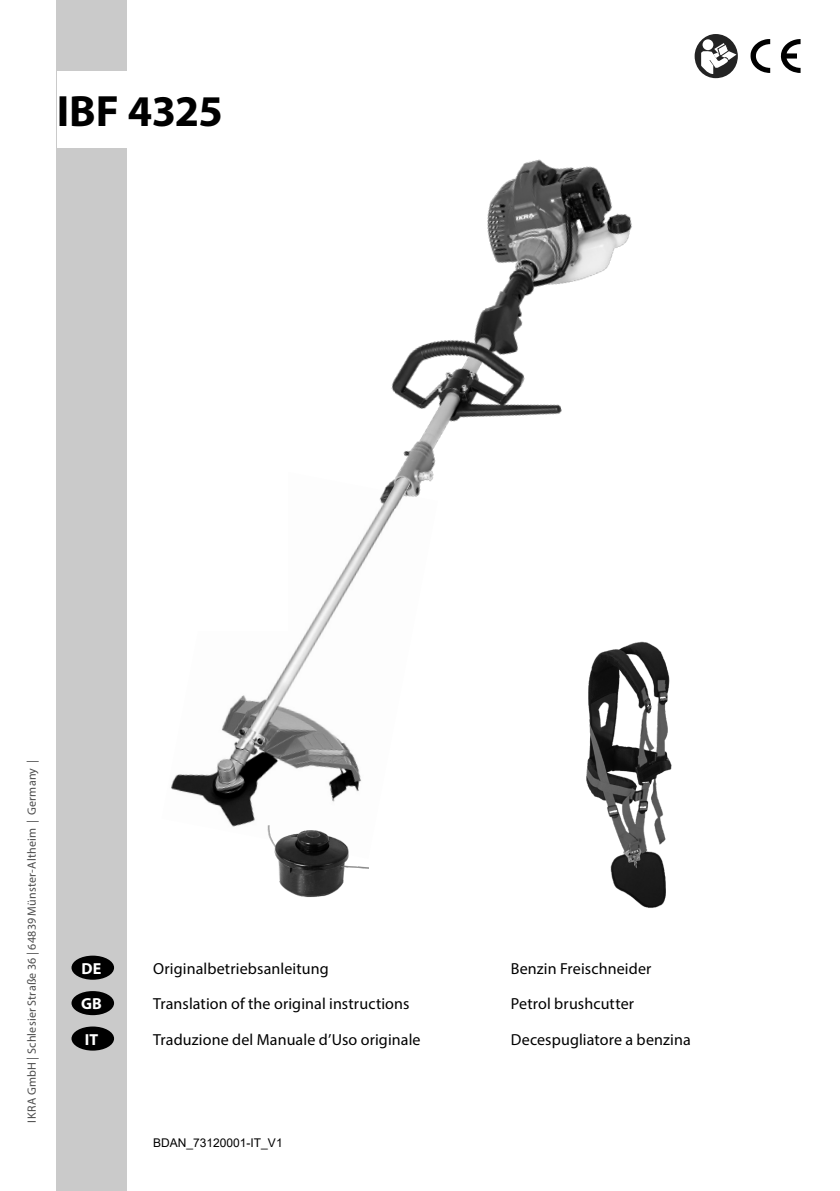
<style>
.page{position:relative;width:840px;height:1191px;background:#fff}
.page>*{position:absolute;margin:0;border:0;box-sizing:border-box;transform-origin:0 0}
.t1{font:700 44px "Myriad Pro";letter-spacing:-.015em;color:#000}
.t2{font:16px "Myriad Pro";letter-spacing:.01em;color:#000}
.t3{font:700 16px "Myriad Pro";color:#fff}
.t4{font:12px "Myriad Pro";letter-spacing:.015em;color:#4d4d4d}
.t5{font:12px "Arial";color:#000}
</style>
<div class="page">
<svg style="left:780px;top:39px;width:20px;height:34px"></svg>
<svg style="left:750px;top:39px;width:19px;height:34px"></svg>
<div style="left:694px;top:34px;width:43px;height:44px;background:#232323;border-radius:50%"></div>
<svg style="left:702px;top:39px;width:11px;height:11px"></svg>
<svg style="left:700px;top:43px;width:36px;height:31px"></svg>
<div style="left:57px;top:0;width:70px;height:1191px;background:#cacaca"></div>
<div style="left:71px;top:955px;width:43px;height:24px;background:#000;border-radius:50%"></div>
<div style="left:71px;top:991px;width:43px;height:24px;background:#000;border-radius:50%"></div>
<div style="left:71px;top:1026px;width:43px;height:24px;background:#000;border-radius:50%"></div>
<div style="left:57px;top:71px;width:601px;height:76px;background:#fff"></div>
<img style="left:171px;top:525px;width:215px;height:302px">
<img style="left:251px;top:803px;width:117px;height:94px">
<div style="left:181px;top:432px;width:107px;height:199px;background:#fff"></div>
<img style="left:370px;top:159px;width:262px;height:366px">
<img style="left:383px;top:477px;width:27px;height:33px">
<img style="left:586px;top:641px;width:86px;height:267px">
<h1 class="t1" style="left:57px;top:82px;width:168px">IBF 4325</h1>
<p class="t4" style="left:25px;top:1122px;width:364px;rotate:-90deg">IKRA GmbH | Schlesier Straße 36 | 64839 Münster-Altheim | Germany |</p>
<p class="t3" style="left:81px;top:957px;width:21px">DE</p>
<p class="t2" style="left:153px;top:958px;width:177px">Originalbetriebsanleitung</p>
<p class="t2" style="left:510px;top:958px;width:142px">Benzin Freischneider</p>
<p class="t3" style="left:81px;top:993px;width:22px">GB</p>
<p class="t2" style="left:153px;top:994px;width:258px">Translation of the original instructions</p>
<p class="t2" style="left:510px;top:994px;width:125px">Petrol brushcutter</p>
<p class="t3" style="left:85px;top:1028px;width:15px">IT</p>
<p class="t2" style="left:153px;top:1029px;width:269px">Traduzione del Manuale d’Uso originale</p>
<p class="t2" style="left:510px;top:1029px;width:181px">Decespugliatore a benzina</p>
<p class="t5" style="left:153px;top:1134px;width:131px">BDAN_73120001-IT_V1</p>
</div>
